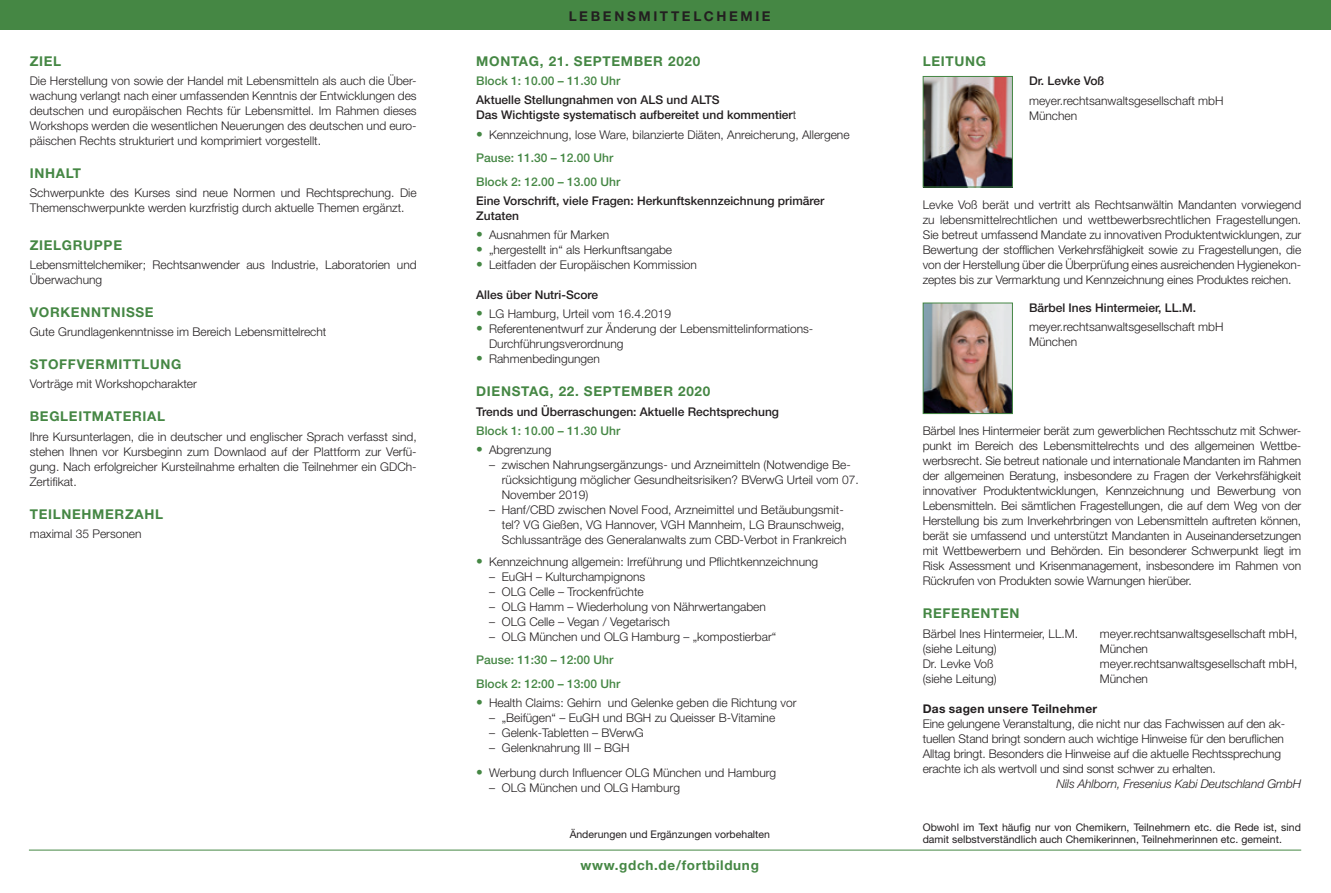
<style>
.page{position:relative;width:1331px;height:893px;background:#fff}
.page>*{position:absolute;margin:0;border:0;box-sizing:border-box;transform-origin:0 0}
.t1{font:700 13.5px "Helvetica Neue";letter-spacing:.05em;color:#458744}
.t2{font:700 13.5px "Helvetica Neue";letter-spacing:.195em;color:#231f20}
.t3{font:300 12px/15px "Helvetica Neue";color:#231f20}
.t4{font:500 12px/15px "Helvetica Neue";color:#231f20}
.t5{font:500 12px/23.5px "Helvetica Neue";color:#458744}
.t6{font:italic 300 12px "Helvetica Neue";letter-spacing:-.01em;color:#231f20}
.t7{font:700 12px "Helvetica Neue";letter-spacing:.025em;color:#231f20}
.t8{font:10.5px/12px "Helvetica Neue";color:#231f20}
.s1{font-weight:300}
.s2{font-size:13.5px;color:#458744}
.s3{font-weight:500;color:#458744}
</style>
<div class="page">
<hr style="left:29px;top:850px;width:1272px;height:1px;background:#458744">
<div style="left:0;top:0;width:1331px;height:30px;background:#458744"></div>
<img style="left:925px;top:78px;width:86px;height:107px">
<div style="left:923px;top:76px;width:90px;height:111px;border:1px solid #458744"></div>
<img style="left:925px;top:305px;width:86px;height:107px">
<div style="left:923px;top:303px;width:90px;height:111px;border:1px solid #458744"></div>
<p class="t1" style="left:30px;top:53px;width:33px">ZIEL</p>
<p class="t3" style="left:30px;top:73px;width:388px;text-align:justify">Die Herstellung von sowie der Handel mit Lebensmitteln als auch die Über&shy;wachung verlangt nach einer umfassenden Kenntnis der Entwicklungen des deutschen und europäischen Rechts für Lebensmittel. Im Rahmen dieses Workshops werden die wesentlichen Neuerungen des deutschen und euro&shy;päischen Rechts strukturiert und komprimiert vorgestellt.</p>
<p class="t1" style="left:30px;top:165px;width:53px">INHALT</p>
<p class="t3" style="left:30px;top:185px;width:388px">Schwerpunkte des Kurses sind neue Normen und Rechtsprechung. Die<br>Themenschwerpunkte werden kurzfristig durch aktuelle Themen ergänzt.</p>
<p class="t1" style="left:30px;top:236px;width:94px">ZIELGRUPPE</p>
<p class="t3" style="left:30px;top:257px;width:388px">Lebensmittelchemiker; Rechtsanwender aus Industrie, Laboratorien und<br>Überwachung</p>
<p class="t1" style="left:30px;top:304px;width:125px">VORKENNTNISSE</p>
<p class="t3" style="left:30px;top:324px;width:298px">Gute Grundlagenkenntnisse im Bereich Lebensmittelrecht</p>
<p class="t1" style="left:30px;top:356px;width:153px">STOFFVERMITTLUNG</p>
<p class="t3" style="left:30px;top:376px;width:169px">Vorträge mit Workshopcharakter</p>
<p class="t1" style="left:30px;top:408px;width:137px">BEGLEITMATERIAL</p>
<p class="t3" style="left:30px;top:429px;width:388px;text-align:justify">Ihre Kursunterlagen, die in deutscher und englischer Sprach verfasst sind, stehen Ihnen vor Kursbeginn zum Downlaod auf der Plattform zur Verfü&shy;gung. Nach erfolgreicher Kursteilnahme erhalten die Teilnehmer ein GDCh-Zertifikat.</p>
<p class="t1" style="left:30px;top:505px;width:135px">TEILNEHMERZAHL</p>
<p class="t3" style="left:30px;top:526px;width:113px">maximal 35 Personen</p>
<p class="t2" style="left:569px;top:8px;width:203px">LEBENSMITTELCHEMIE</p>
<p class="t1" style="left:476px;top:53px;width:225px">MONTAG, 21. SEPTEMBER 2020</p>
<p class="t5" style="left:476px;top:69px;width:146px">Block 1: 10.00 – 11.30 Uhr</p>
<p class="t4" style="left:476px;top:92px;width:322px">Aktuelle Stellungnahmen von ALS und ALTS<br>Das Wichtigste systematisch aufbereitet und kommentier<span class="s1">t</span></p>
<p class="t3" style="left:476px;top:122px;width:375px;line-height:23.5px"><span class="s2">•</span> Kennzeichnung, lose Ware, bilanzierte Diäten, Anreicherung, Allergene<br><span class="s3">Pause: 11.30 – 12.00 Uhr<br>Block 2: 12.00 – 13.00 Uhr</span></p>
<p class="t4" style="left:476px;top:193px;width:350px">Eine Vorschrift, viele Fragen: Herkunftskennzeichnung primärer<br>Zutaten</p>
<p class="t3" style="left:476px;top:227px;width:134px"><span class="s2">•</span> Ausnahmen für Marken</p>
<p class="t3" style="left:476px;top:242px;width:197px"><span class="s2">•</span> „hergestellt in“ als Herkunftsangabe</p>
<p class="t3" style="left:476px;top:257px;width:222px"><span class="s2">•</span> Leitfaden der Europäischen Kommission</p>
<p class="t4" style="left:476px;top:287px;width:124px">Alles über Nutri-Score</p>
<p class="t3" style="left:476px;top:306px;width:197px"><span class="s2">•</span> LG Hamburg, Urteil vom 16.4.2019</p>
<p class="t3" style="left:489px;top:321px;width:326px;text-indent:-13px"><span class="s2">•</span> Referentenentwurf zur Änderung der Lebensmittelinformations-<br>Durchführungsverordnung</p>
<p class="t3" style="left:476px;top:351px;width:125px"><span class="s2">•</span> Rahmenbedingungen</p>
<p class="t1" style="left:476px;top:383px;width:236px">DIENSTAG, 22. SEPTEMBER 2020</p>
<p class="t4" style="left:476px;top:404px;width:304px">Trends und Überraschungen: Aktuelle Rechtsprechung</p>
<p class="t5" style="left:476px;top:419px;width:146px">Block 1: 10.00 – 11.30 Uhr</p>
<p class="t3" style="left:476px;top:442px;width:77px"><span class="s2">•</span> Abgrenzung</p>
<p class="t3" style="left:502px;top:457px;width:358px;text-indent:-13px">– zwischen Nahrungsergänzungs- und Arzneimitteln (Notwendige Be&shy;rücksichtigung möglicher Gesundheitsrisiken? BVerwG Urteil vom 07.<br>November 2019)</p>
<p class="t3" style="left:502px;top:502px;width:346px;text-indent:-13px">– Hanf/CBD zwischen Novel Food, Arzneimittel und Betäubungsmit&shy;tel? VG Gießen, VG Hannover, VGH Mannheim, LG Braunschweig,<br>Schlussanträge des Generalanwalts zum CBD-Verbot in Frankreich</p>
<p class="t3" style="left:476px;top:553px;width:343px"><span class="s2">•</span> Kennzeichnung allgemein: Irreführung und Pflichtkennzeichnung</p>
<p class="t3" style="left:489px;top:568px;width:158px">– EuGH – Kulturchampignons</p>
<p class="t3" style="left:489px;top:583px;width:156px">– OLG Celle – Trockenfrüchte</p>
<p class="t3" style="left:489px;top:598px;width:278px">– OLG Hamm – Wiederholung von Nährwertangaben</p>
<p class="t3" style="left:489px;top:613px;width:182px">– OLG Celle – Vegan / Vegetarisch</p>
<p class="t3" style="left:489px;top:628px;width:289px">– OLG München und OLG Hamburg – „kompostierbar“</p>
<p class="t5" style="left:476px;top:648px;width:146px">Pause: 11:30 – 12:00 Uhr<br>Block 2: 12:00 – 13:00 Uhr</p>
<p class="t3" style="left:476px;top:695px;width:322px"><span class="s2">•</span> Health Claims: Gehirn und Gelenke geben die Richtung vor</p>
<p class="t3" style="left:489px;top:710px;width:288px">– „Beifügen“ – EuGH und BGH zu Queisser B-Vitamine</p>
<p class="t3" style="left:489px;top:725px;width:156px">– Gelenk-Tabletten – BVerwG</p>
<p class="t3" style="left:489px;top:740px;width:142px">– Gelenknahrung III – BGH</p>
<p class="t3" style="left:476px;top:765px;width:301px"><span class="s2">•</span> Werbung durch Influencer OLG München und Hamburg</p>
<p class="t3" style="left:489px;top:780px;width:193px">– OLG München und OLG Hamburg</p>
<p class="t1" style="left:923px;top:53px;width:65px">LEITUNG</p>
<p class="t4" style="left:1029px;top:74px;width:77px">Dr. Levke Voß</p>
<p class="t3" style="left:1029px;top:93px;width:196px">meyer.rechtsanwaltsgesellschaft mbH<br>München</p>
<p class="t3" style="left:923px;top:197px;width:380px;text-align:justify">Levke Voß berät und vertritt als Rechtsanwältin Mandanten vorwiegend zu lebensmittelrechtlichen und wettbewerbsrechtlichen Fragestellungen.<br>Sie betreut umfassend Mandate zu innovativen Produktentwicklungen, zur Bewertung der stofflichen Verkehrsfähigkeit sowie zu Fragestellungen, die von der Herstellung über die Überprüfung eines ausreichenden Hygienekon&shy;zeptes bis zur Vermarktung und Kennzeichnung eines Produktes reichen.</p>
<p class="t4" style="left:1029px;top:300px;width:168px">Bärbel Ines Hintermeier, LL.M.</p>
<p class="t3" style="left:1029px;top:319px;width:196px">meyer.rechtsanwaltsgesellschaft mbH<br>München</p>
<p class="t3" style="left:923px;top:423px;width:380px;text-align:justify">Bärbel Ines Hintermeier berät zum gewerblichen Rechtsschutz mit Schwer&shy;punkt im Bereich des Lebensmittelrechts und des allgemeinen Wettbe&shy;werbsrecht. Sie betreut nationale und internationale Mandanten im Rahmen der allgemeinen Beratung, insbesondere zu Fragen der Verkehrsfähigkeit innovativer Produktentwicklungen, Kennzeichnung und Bewerbung von Lebensmitteln. Bei sämtlichen Fragestellungen, die auf dem Weg von der Herstellung bis zum Inverkehrbringen von Lebensmitteln auftreten können, berät sie umfassend und unterstützt Mandanten in Auseinandersetzungen mit Wettbewerbern und Behörden. Ein besonderer Schwerpunkt liegt im Risk Assessment und Krisenmanagement, insbesondere im Rahmen von Rückrufen von Produkten sowie Warnungen hierüber.</p>
<p class="t1" style="left:923px;top:605px;width:98px">REFERENTEN</p>
<p class="t3" style="left:923px;top:626px;width:157px">Bärbel Ines Hintermeier, LL.M.</p>
<p class="t3" style="left:1100px;top:626px;width:199px">meyer.rechtsanwaltsgesellschaft mbH,</p>
<p class="t3" style="left:923px;top:641px;width:76px">(siehe Leitung)</p>
<p class="t3" style="left:1100px;top:641px;width:50px">München</p>
<p class="t3" style="left:923px;top:656px;width:72px">Dr. Levke Voß</p>
<p class="t3" style="left:1100px;top:656px;width:199px">meyer.rechtsanwaltsgesellschaft mbH,</p>
<p class="t3" style="left:923px;top:671px;width:76px">(siehe Leitung)</p>
<p class="t3" style="left:1100px;top:671px;width:50px">München</p>
<p class="t7" style="left:923px;top:701px;width:176px">Das sagen unsere Teilnehmer</p>
<p class="t3" style="left:923px;top:716px;width:364px">Eine gelungene Veranstaltung, die nicht nur das Fachwissen auf den ak&shy;tuellen Stand bringt sondern auch wichtige Hinweise für den beruflichen Alltag bringt. Besonders die Hinweise auf die aktuelle Rechtssprechung erachte ich als wertvoll und sind sonst schwer zu erhalten.</p>
<p class="t6" style="left:1056px;top:776px;width:246px">Nils Ahlborn, Fresenius Kabi Deutschland GmbH</p>
<p class="t8" style="left:570px;top:828px;width:202px">Änderungen und Ergänzungen vorbehalten</p>
<p class="t8" style="left:923px;top:821px;width:380px">Obwohl im Text häufig nur von Chemikern, Teilnehmern etc. die Rede ist, sind damit selbstverständlich auch Chemikerinnen, Teilnehmerinnen etc. gemeint.</p>
<p class="t1" style="left:581px;top:856px;width:180px">www.gdch.de/fortbildung</p>
</div>
